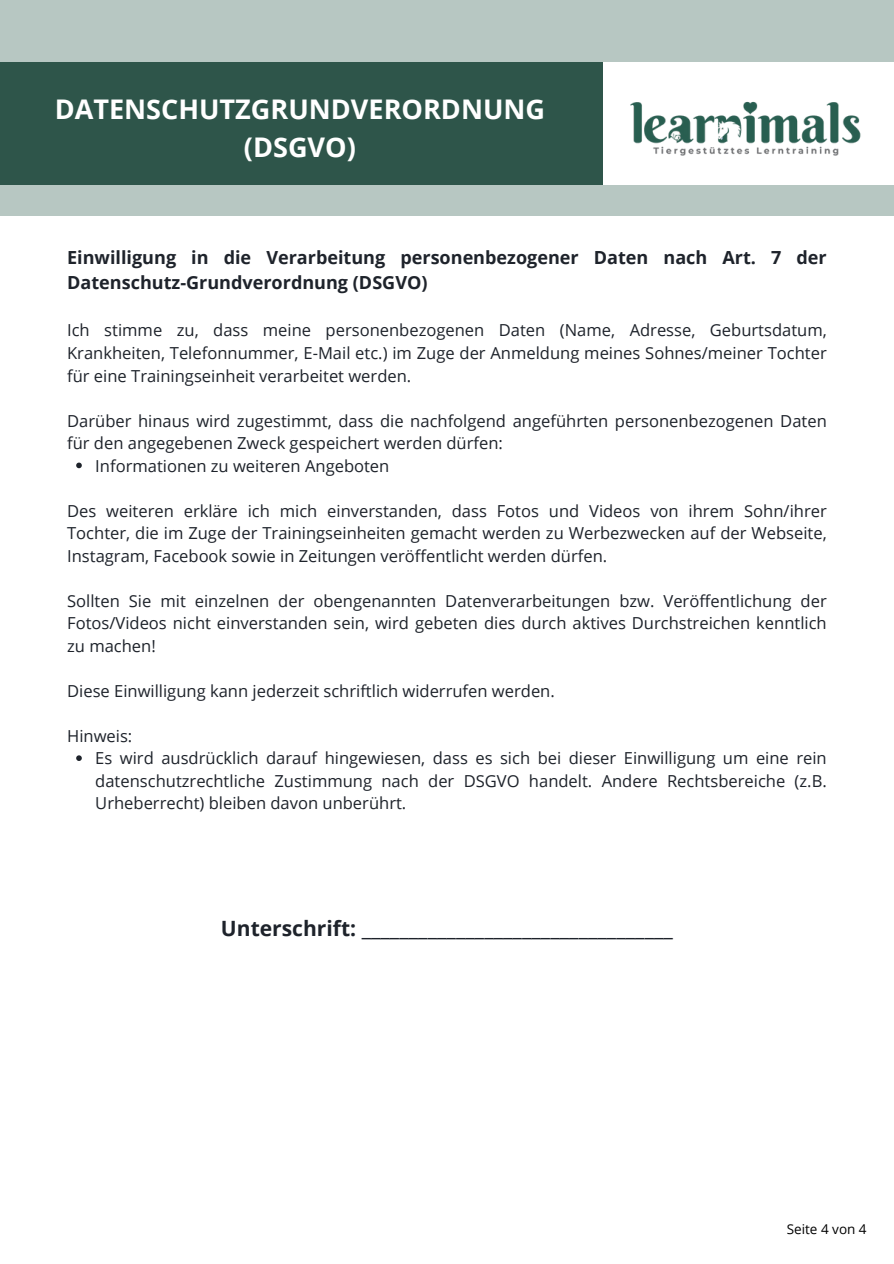
<style>
.page{position:relative;width:894px;height:1264px;background:#fff}
.page>*{position:absolute;margin:0;border:0;box-sizing:border-box;transform-origin:0 0}
.t1{font:700 27px/37.2px "Open Sans";color:#fff;text-align:center}
.t2{font:21px "Open Sans";color:#1e232b}
.t3{font:700 18px/24.8px "Open Sans";color:#1e232b}
.t4{font:16.5px/22.5px "Open Sans";color:#1e232b;text-align:justify}
.t5{font:13.5px "Open Sans";color:#000}
.s1{font-weight:700}
</style>
<div class="page">
<div style="left:0;top:0;width:893px;height:216px;background:#b7c7c2"></div>
<div style="left:0;top:62px;width:694px;height:123px;background:#2e554a"></div>
<div style="left:603px;top:62px;width:290px;height:123px;background:#fff"></div>
<img style="left:630px;top:101px;width:231px;height:55px">
<svg style="left:76px;top:462px;width:6px;height:6px"></svg>
<svg style="left:76px;top:755px;width:6px;height:6px"></svg>
<h1 class="t1" style="left:55px;top:90px;width:491px">DATENSCHUTZGRUNDVERORDNUNG (DSGVO)</h1>
<p class="t3" style="left:67px;top:245px;width:761px">Einwilligung in die Verarbeitung personenbezogener Daten nach Art. 7 der<br>Datenschutz-Grundverordnung (DSGVO)</p>
<p class="t4" style="left:67px;top:319px;width:761px">Ich stimme zu, dass meine personenbezogenen Daten (Name, Adresse, Geburtsdatum, Krankheiten, Telefonnummer, E-Mail etc.) im Zuge der Anmeldung meines Sohnes/meiner Tochter für eine Trainingseinheit verarbeitet werden.</p>
<p class="t4" style="left:67px;top:409px;width:761px">Darüber hinaus wird zugestimmt, dass die nachfolgend angeführten personenbezogenen Daten</p>
<p class="t4" style="left:67px;top:431px;width:437px">für den angegebenen Zweck gespeichert werden dürfen:</p>
<p class="t4" style="left:95px;top:454px;width:295px">Informationen zu weiteren Angeboten</p>
<p class="t4" style="left:67px;top:499px;width:761px">Des weiteren erkläre ich mich einverstanden, dass Fotos und Videos von ihrem Sohn/ihrer Tochter, die im Zuge der Trainingseinheiten gemacht werden zu Werbezwecken auf der Webseite, Instagram, Facebook sowie in Zeitungen veröffentlicht werden dürfen.</p>
<p class="t4" style="left:67px;top:589px;width:761px">Sollten Sie mit einzelnen der obengenannten Datenverarbeitungen bzw. Veröffentlichung der Fotos/Videos nicht einverstanden sein, wird gebeten dies durch aktives Durchstreichen kenntlich zu machen!</p>
<p class="t4" style="left:67px;top:679px;width:489px">Diese Einwilligung kann jederzeit schriftlich widerrufen werden.</p>
<p class="t4" style="left:95px;top:724px;width:732px;text-align:left;text-indent:-28px">Hinweis:<br>Es wird ausdrücklich darauf hingewiesen, dass es sich bei dieser Einwilligung um eine rein datenschutzrechtliche Zustimmung nach der DSGVO handelt. Andere Rechtsbereiche (z.B.<br>Urheberrecht) bleiben davon unberührt.</p>
<p class="t2" style="left:221px;top:913px;width:453px"><span class="s1">Unterschrift:</span> _________________________________</p>
<p class="t5" style="left:786px;top:1219px;width:81px">Seite 4 von 4</p>
</div>
